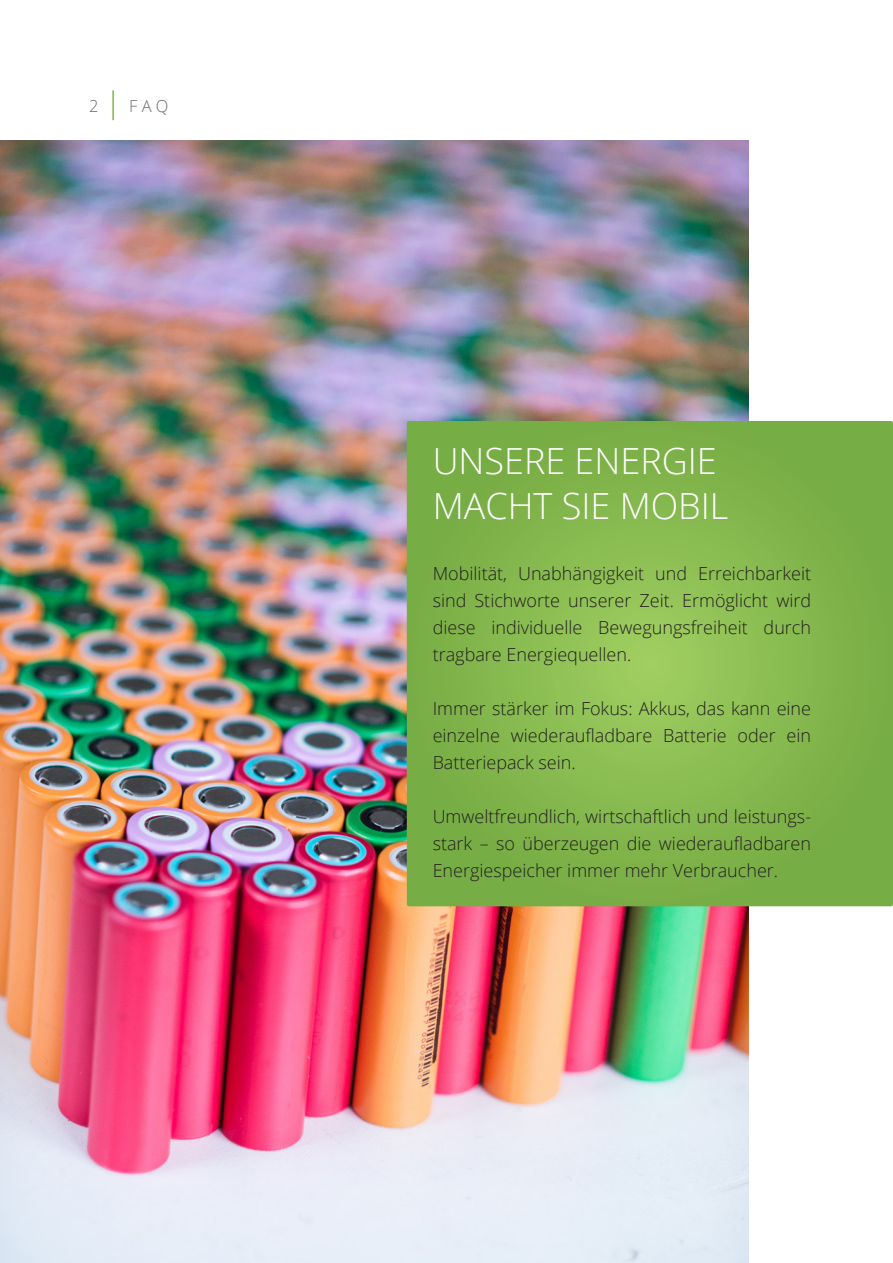
<style>
.page{position:relative;width:893px;height:1263px;background:#fff}
.page>*{position:absolute;margin:0;border:0;box-sizing:border-box;transform-origin:0 0}
.t1{font:300 36px/45px "Open Sans";color:#fff}
.t2{font:300 18px/27px "Open Sans";color:#231f20;text-align:justify}
.t3{font:300 16.5px "Open Sans";color:#6c6d70}
</style>
<div class="page">
<img style="left:0;top:140px;width:748px;height:1123px">
<svg style="left:407px;top:421px;width:486px;height:485px;background:#81b54c"></svg>
<hr style="left:112px;top:91px;width:2px;height:29px;background:#7db549">
<p class="t3" style="left:89px;top:96px;width:11px">2</p>
<p class="t3" style="left:129px;top:96px;width:41px">FAQ</p>
<h1 class="t1" style="left:433px;top:439px;width:297px">UNSERE ENERGIE<br>MACHT SIE MOBIL</h1>
<p class="t2" style="left:433px;top:560px;width:380px">Mobilität, Unabhängigkeit und Erreichbarkeit sind Stichworte unserer Zeit. Ermöglicht wird diese individuelle Bewegungsfreiheit durch tragbare Energiequellen.</p>
<p class="t2" style="left:433px;top:695px;width:380px">Immer stärker im Fokus: Akkus, das kann eine einzelne wiederaufladbare Batterie oder ein Batteriepack sein.</p>
<p class="t2" style="left:433px;top:803px;width:380px">Umweltfreundlich, wirtschaftlich und leistungs&shy;stark – so überzeugen die wiederaufladbaren Energiespeicher immer mehr Verbraucher.</p>
</div>
